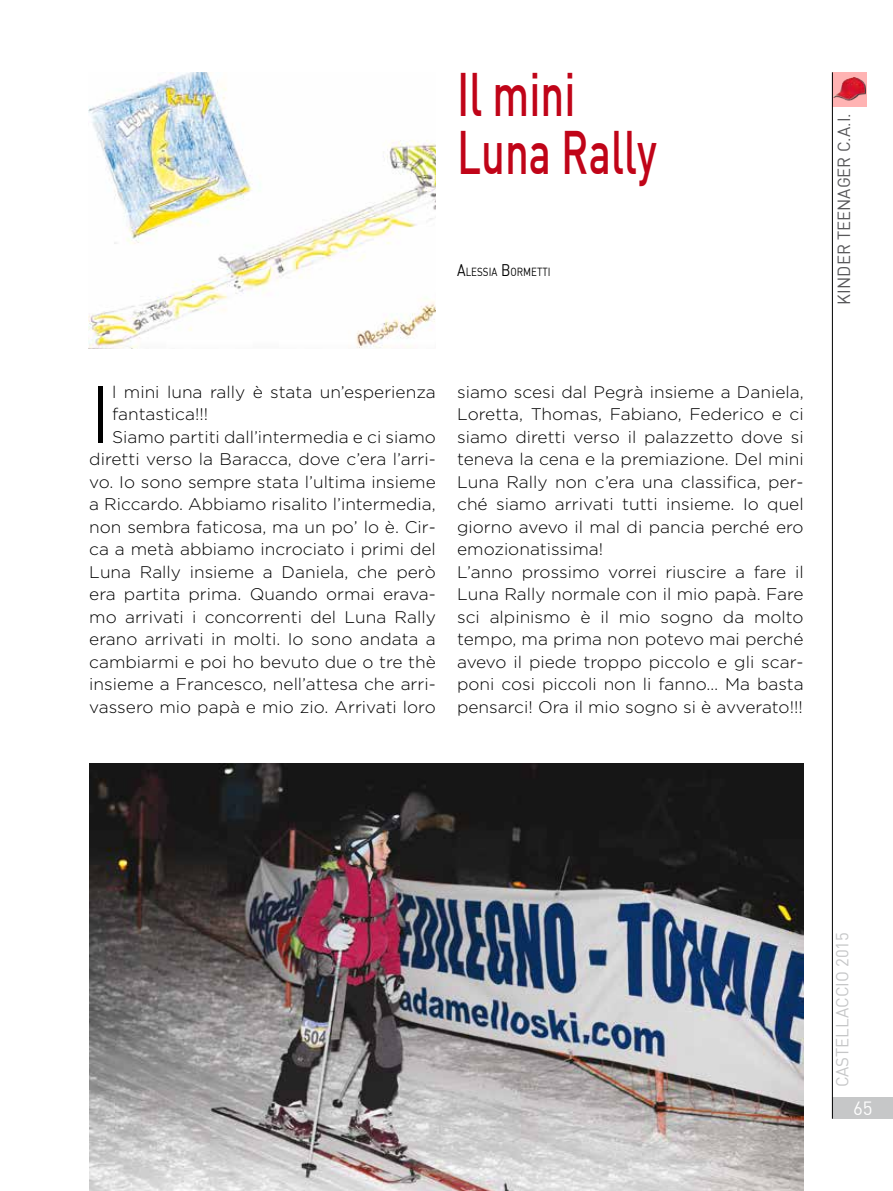
<style>
.page{position:relative;width:893px;height:1191px;background:#fff}
.page>*{position:absolute;margin:0;border:0;box-sizing:border-box;transform-origin:0 0}
.t1{font:300 81.15px "Gotham";color:#000}
.t2{font:500 60px/58.5px "DIN";color:#c00418;scale:.7 1}
.t3{font:18.75px "DIN";color:#fff}
.t4{font:17.25px "DIN";color:#58585a}
.t5{font:17.25px "DIN";color:#c6c7c8}
.t6{font:300 16.8px/22.5px "Gotham";color:#000}
.t7{font:11.55px "DIN";color:#000;scale:.85 1}
.s1{font-size:16.5px}
</style>
<div class="page">
<div style="left:832px;top:72px;width:34px;height:34px;background:#ffb3b3"></div>
<div style="left:833px;top:77px;width:33px;height:24px;background:#000;opacity:.75"></div>
<img style="left:833px;top:77px;width:32px;height:23px">
<div style="left:832px;top:1097px;width:61px;height:21px;background:#c6c7c8"></div>
<hr style="left:832px;top:72px;width:1px;height:1046px;background:#000">
<img style="left:89px;top:763px;width:715px;height:428px">
<img style="left:89px;top:73px;width:347px;height:276px">
<h2 class="t2" style="left:457px;top:63px;width:287px">Il mini<br>Luna Rally</h2>
<p class="t7" style="left:457px;top:264px;width:112px"><span class="s1">A</span>LESSIA <span class="s1">B</span> ORMETTI</p>
<h1 class="t1" style="left:89px;top:369px;width:24px">I</h1>
<p class="t6" style="left:112px;top:380px;width:325px">l mini luna rally è stata un’esperienza</p>
<p class="t6" style="left:112px;top:402px;width:97px">fantastica!!!</p>
<p class="t6" style="left:112px;top:425px;width:325px">Siamo partiti dall’intermedia e ci siamo</p>
<p class="t6" style="left:89px;top:447px;width:348px">diretti verso la Baracca, dove c’era l’arri-</p>
<p class="t6" style="left:89px;top:470px;width:348px">vo. Io sono sempre stata l’ultima insieme</p>
<p class="t6" style="left:89px;top:492px;width:348px">a Riccardo. Abbiamo risalito l’intermedia,</p>
<p class="t6" style="left:89px;top:515px;width:348px">non sembra faticosa, ma un po’ lo è. Cir-</p>
<p class="t6" style="left:89px;top:537px;width:348px">ca a metà abbiamo incrociato i primi del</p>
<p class="t6" style="left:89px;top:560px;width:348px">Luna Rally insieme a Daniela, che però</p>
<p class="t6" style="left:89px;top:582px;width:348px">era partita prima. Quando ormai erava-</p>
<p class="t6" style="left:89px;top:605px;width:348px">mo arrivati i concorrenti del Luna Rally</p>
<p class="t6" style="left:89px;top:627px;width:348px">erano arrivati in molti. Io sono andata a</p>
<p class="t6" style="left:89px;top:650px;width:348px">cambiarmi e poi ho bevuto due o tre thè</p>
<p class="t6" style="left:89px;top:672px;width:348px">insieme a Francesco, nell’attesa che arri-</p>
<p class="t6" style="left:89px;top:695px;width:348px">vassero mio papà e mio zio. Arrivati loro</p>
<p class="t6" style="left:457px;top:380px;width:348px">siamo scesi dal Pegrà insieme a Daniela, Loretta, Thomas, Fabiano, Federico e ci siamo diretti verso il palazzetto dove si teneva la cena e la premiazione. Del mini Luna Rally non c’era una classifica, per&shy;ché siamo arrivati tutti insieme. Io quel giorno avevo il mal di pancia perché ero emozionatissima!<br>L’anno prossimo vorrei riuscire a fare il Luna Rally normale con il mio papà. Fare sci alpinismo è il mio sogno da molto tempo, ma prima non potevo mai perché avevo il piede troppo piccolo e gli scar&shy;poni cosi piccoli non li fanno… Ma basta pensarci! Ora il mio sogno si è avverato!!!</p>
<p class="t4" style="left:833px;top:304px;width:193px;rotate:-90deg">KINDER TEENAGER C.A.I.</p>
<p class="t5" style="left:831px;top:1087px;width:157px;rotate:-90deg">CASTELLACCIO 2015</p>
<p class="t3" style="left:853px;top:1096px;width:21px">65</p>
</div>
